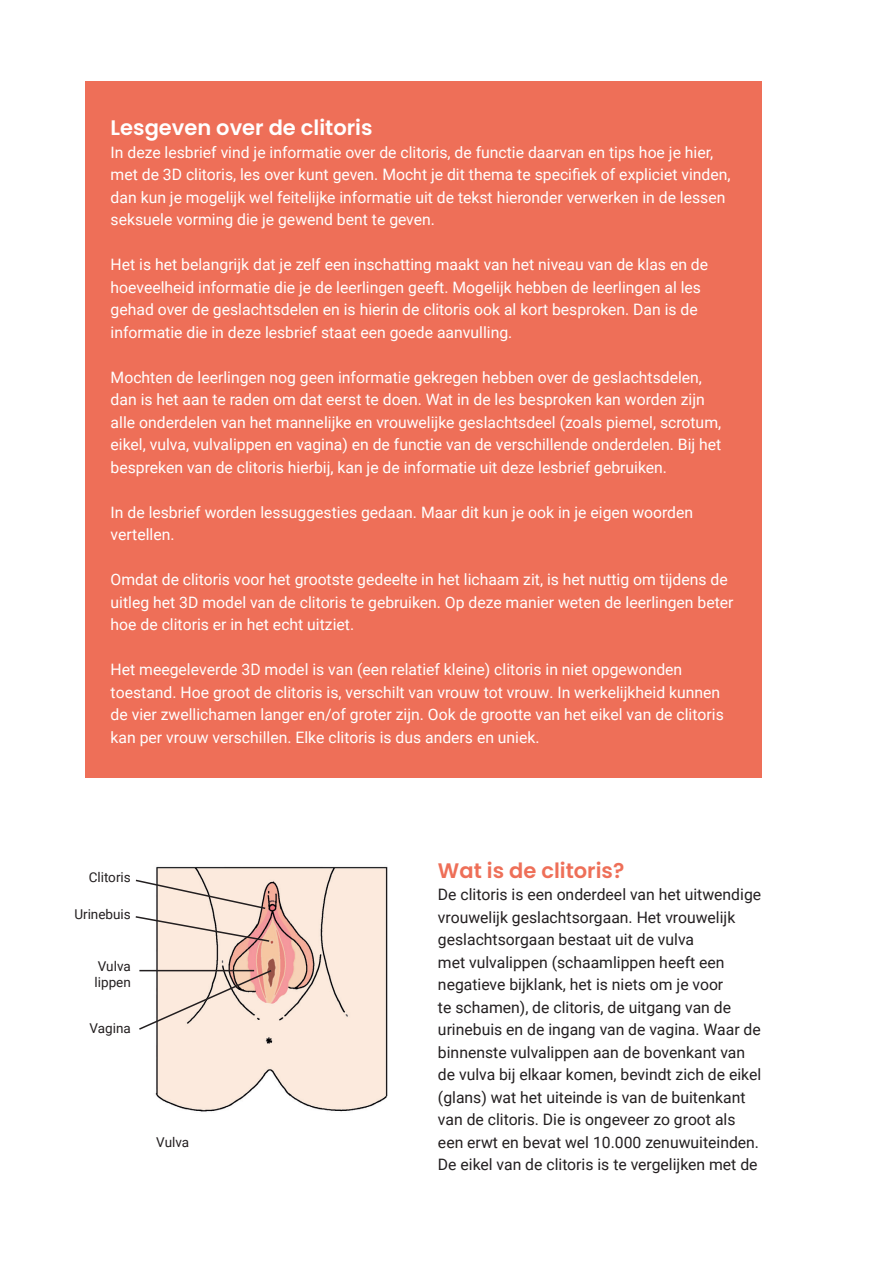
<style>
.page{position:relative;width:893px;height:1263px;background:#fff}
.page>*{position:absolute;margin:0;border:0;box-sizing:border-box;transform-origin:0 0}
.platte_tekst{font:600 21px "Poppins";color:#fff}
.tussenkop_01{font:600 21px "Poppins";color:#ee6f58}
.platte_tekst-2{font:15.75px/22.5px "Roboto";color:#fff}
.platte_tekst-3{font:15.75px/22.5px "Roboto";color:#231f20}
.tekst_bij_illustrati{font:13.5px "Roboto";color:#231f20}
.s1{font-style:inherit}
</style>
<div class="page">
<img style="left:155px;top:866px;width:233px;height:246px">
<svg style="left:139px;top:969px;width:134px;height:62px;background:#e9d6cb"></svg>
<hr style="left:139px;top:970px;width:115px;height:1px;background:#231f20">
<svg style="left:135px;top:879px;width:136px;height:64px"></svg>
<div style="left:85px;top:81px;width:676px;height:696px;background:#ee6f58"></div>
<p class="platte_tekst" style="left:111px;top:115px;width:263px">Lesgeven over de clitoris</p>
<p class="platte_tekst-2" style="left:111px;top:140px;width:621px">In deze lesbrief vind je informatie over de clitoris, de functie daarvan en tips hoe je hier, met de 3D clitoris, les over kunt geven. Mocht je dit thema te specifiek of expliciet vinden, dan kun je mogelijk wel feitelijke informatie uit de tekst hieronder verwerken in de lessen seksuele vorming die je gewend bent te geven.</p>
<p class="platte_tekst-2" style="left:111px;top:253px;width:599px">Het is het belangrijk dat je zelf een inschatting maakt van het niveau van de klas en de hoeveelheid informatie die je de leerlingen geeft. Mogelijk hebben de leerlingen al les gehad over de geslachtsdelen en is hierin de clitoris ook al kort besproken. Dan is de informatie die in deze lesbrief staat een goede aanvulling.</p>
<p class="platte_tekst-2" style="left:111px;top:365px;width:612px">Mochten de leerlingen nog geen informatie gekregen hebben over de geslachtsdelen, dan is het aan te raden om dat eerst te doen. Wat in de les besproken kan worden zijn alle onderdelen van het mannelijke en vrouwelijke geslachtsdeel (zoals piemel, scrotum, eikel, vulva, vulvalippen en vagina) en de functie van de verschillende onderdelen. Bij het bespreken van de clitoris hierbij, kan je de informatie uit deze lesbrief gebruiken.</p>
<p class="platte_tekst-2" style="left:111px;top:500px;width:584px">In de lesbrief worden lessuggesties gedaan. Maar dit kun je ook in je eigen woorden vertellen.</p>
<p class="platte_tekst-2" style="left:111px;top:568px;width:624px">Omdat de clitoris voor het grootste gedeelte in het lichaam zit, is het nuttig om tijdens de uitleg het 3D model van de clitoris te gebruiken. Op deze manier weten de leerlingen beter hoe de clitoris er in het echt uitziet.</p>
<p class="platte_tekst-2" style="left:111px;top:658px;width:615px">Het meegeleverde 3D model is van (<span class="s1">een</span> relatief kleine) clitoris in niet opgewonden toestand. Hoe groot de clitoris is, verschilt van vrouw tot vrouw. In werkelijkheid kunnen de vier zwellichamen langer en/of groter zijn. Ook de grootte van het eikel van de clitoris kan per vrouw verschillen. Elke clitoris is dus anders en uniek.</p>
<p class="tekst_bij_illustrati" style="left:89px;top:868px;width:44px">Clitoris</p>
<p class="tekst_bij_illustrati" style="left:74px;top:905px;width:58px">Urinebuis</p>
<p class="tekst_bij_illustrati" style="left:98px;top:957px;width:34px">Vulva</p>
<p class="tekst_bij_illustrati" style="left:95px;top:973px;width:38px">lippen</p>
<p class="tekst_bij_illustrati" style="left:90px;top:1018px;width:43px">Vagina</p>
<p class="tekst_bij_illustrati" style="left:156px;top:1133px;width:34px">Vulva</p>
<p class="tussenkop_01" style="left:438px;top:858px;width:188px">Wat is de clitoris?</p>
<p class="platte_tekst-3" style="left:438px;top:883px;width:325px">De clitoris is een onderdeel van het uitwendige vrouwelijk geslachtsorgaan. Het vrouwelijk geslachtsorgaan bestaat uit de vulva<br>met vulvalippen (schaamlippen heeft een negatieve bijklank, het is niets om je voor<br>te schamen), de clitoris, de uitgang van de urinebuis en de ingang van de vagina. Waar de binnenste vulvalippen aan de bovenkant van de vulva bij elkaar komen, bevindt zich de eikel (glans) wat het uiteinde is van de buitenkant van de clitoris. Die is ongeveer zo groot als een erwt en bevat wel 10.000 zenuwuiteinden.<br>De eikel van de clitoris is te vergelijken met de</p>
</div>
